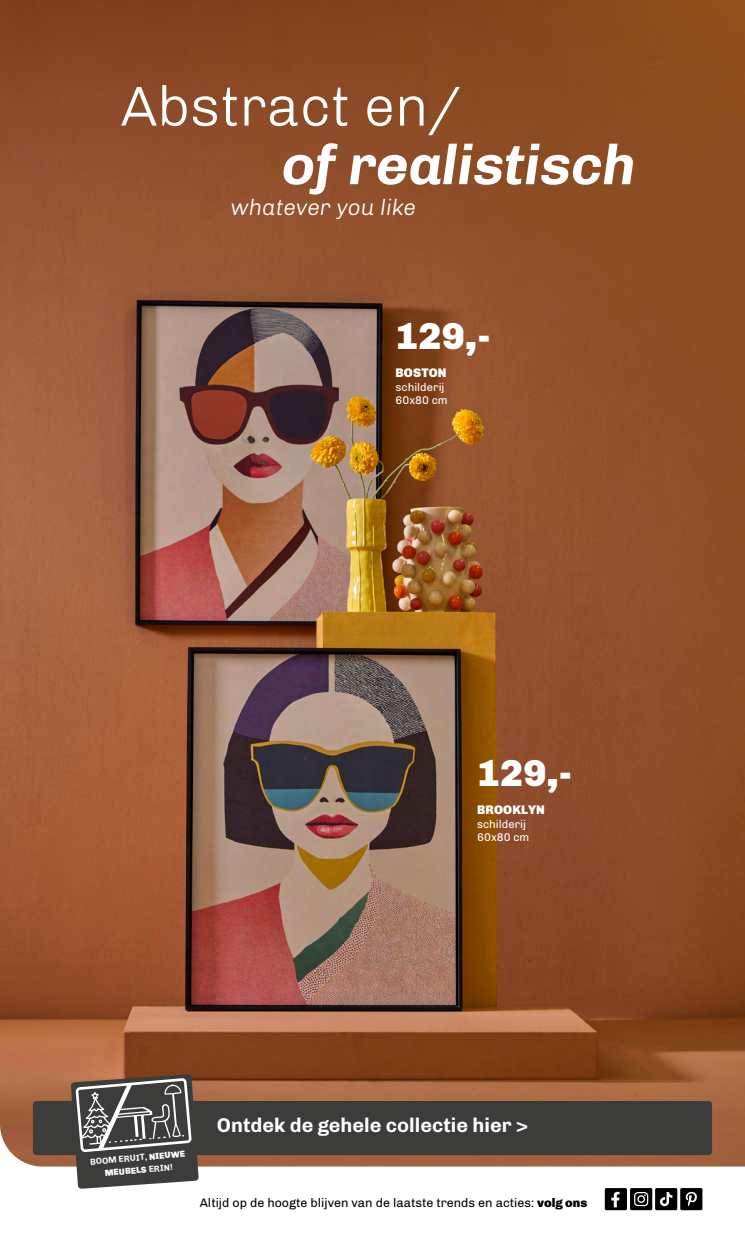
<style>
.page{position:relative;width:745px;height:1241px;background:#fff}
.page>*{position:absolute;margin:0;border:0;box-sizing:border-box;transform-origin:0 0}
.t1{font:italic 700 56.25px "Chivo";color:#fff}
.t2{font:300 56.25px "Chivo";color:#fff}
.t3{font:900 37.5px "Chivo";color:#fff}
.t4{font:italic 300 22.5px "Chivo";color:#fff}
.t5{font:700 20px "Chivo";color:#fff}
.t6{font:12.5px "Chivo";color:#000}
.t7{font:900 12.5px "Chivo";letter-spacing:.01em;color:#fff}
.t8{font:11.25px/13.8px "Chivo";color:#fff}
.t9{font:700 8.75px/12.5px "Chivo";color:#fff;text-align:center}
.s1{font-weight:900}
</style>
<div class="page">
<svg style="left:654px;top:1187px;width:22px;height:22px"></svg>
<div style="left:679px;top:1187px;width:23px;height:22px;background:linear-gradient(to bottom,#000,#000);border-radius:2px"></div>
<svg style="left:629px;top:1187px;width:22px;height:22px"></svg>
<div style="left:604px;top:1187px;width:22px;height:22px;background:#000;border-radius:2px"></div>
<svg style="left:611px;top:1191px;width:8px;height:16px"></svg>
<svg style="left:633px;top:1191px;width:14px;height:14px"></svg>
<svg style="left:685px;top:1191px;width:12px;height:15px"></svg>
<svg style="left:659px;top:1191px;width:13px;height:15px"></svg>
<img style="left:0;top:0;width:744px;height:1166px">
<div style="left:33px;top:1100px;width:678px;height:54px;background:#3c3c3b;border-radius:4px"></div>
<svg style="left:71px;top:1073px;width:127px;height:115px"></svg>
<h1 class="t2" style="left:120px;top:64px;width:342px">Abstract en/</h1>
<h1 class="t1" style="left:281px;top:121px;width:356px">of realistisch</h1>
<h3 class="t4" style="left:230px;top:191px;width:187px">whatever you like</h3>
<h2 class="t3" style="left:395px;top:306px;width:96px">129,-</h2>
<p class="t7" style="left:395px;top:362px;width:52px">BOSTON</p>
<p class="t8" style="left:395px;top:379px;width:54px">schilderij<br>60x80 cm</p>
<h2 class="t3" style="left:477px;top:743px;width:96px">129,-</h2>
<p class="t7" style="left:477px;top:799px;width:69px">BROOKLYN</p>
<p class="t8" style="left:477px;top:816px;width:54px">schilderij<br>60x80 cm</p>
<p class="t9" style="left:90px;top:1154px;width:96px;rotate:-5deg">BOOM ERUIT, <span class="s1">NIEUWE<br>MEUBELS</span> ERIN!</p>
<h3 class="t5" style="left:217px;top:1108px;width:312px">Ontdek de gehele collectie hier &gt;</h3>
<p class="t6" style="left:200px;top:1192px;width:389px">Altijd op de hoogte blijven van de laatste trends en acties: <span class="s1">volg ons</span></p>
</div>
